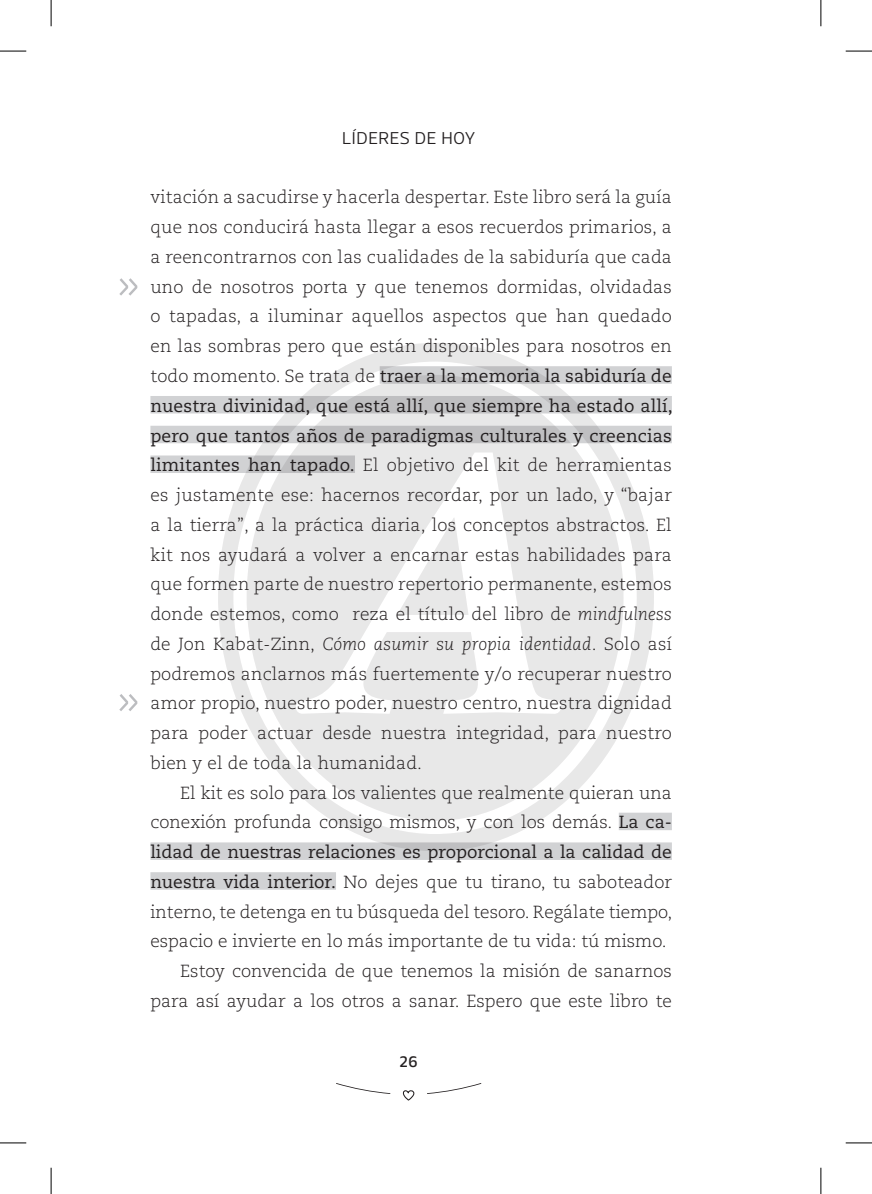
<style>
.page{position:relative;width:872px;height:1194px;background:#fff}
.page>*{position:absolute;margin:0;border:0;box-sizing:border-box;transform-origin:0 0}
.t1{font:300 52.5px "Caecilia LT Std";color:#bcbdc0}
.t2{font:300 17.5px/29.8px "Caecilia LT Std";color:#231f20;text-align:justify}
.t3{font:17.5px "Caecilia LT Std";color:#231f20}
.t4{font:300 17.5px "Acto";letter-spacing:.03em;color:#231f20}
.t5{font:500 16.62px "Anek Kannada";color:#231f20}
.s1{font-weight:400}
.s2{font-style:italic}
</style>
<div class="page">
<svg style="left:429px;top:1083px;width:52px;height:10px"></svg>
<svg style="left:336px;top:1083px;width:52px;height:10px"></svg>
<svg style="left:402px;top:1090px;width:13px;height:11px"></svg>
<div style="left:379px;top:366px;width:292px;height:18px;background:#d1d2d4"></div>
<div style="left:150px;top:396px;width:521px;height:17px;background:#d1d2d4"></div>
<div style="left:150px;top:426px;width:521px;height:17px;background:#d1d2d4"></div>
<div style="left:150px;top:455px;width:205px;height:18px;background:#d1d2d4"></div>
<div style="left:618px;top:812px;width:53px;height:18px;background:#d1d2d4"></div>
<div style="left:150px;top:842px;width:521px;height:18px;background:#d1d2d4"></div>
<div style="left:150px;top:872px;width:186px;height:17px;background:#d1d2d4"></div>
<svg style="left:0;top:51px;width:26px;height:1px"></svg>
<svg style="left:845px;top:51px;width:26px;height:1px"></svg>
<svg style="left:0;top:1142px;width:26px;height:1px"></svg>
<svg style="left:845px;top:1142px;width:26px;height:1px"></svg>
<svg style="left:51px;top:0;width:1px;height:26px"></svg>
<svg style="left:51px;top:1167px;width:1px;height:26px"></svg>
<svg style="left:820px;top:0;width:1px;height:26px"></svg>
<svg style="left:820px;top:1167px;width:1px;height:26px"></svg>
<svg style="left:218px;top:343px;width:435px;height:508px"></svg>
<svg style="left:246px;top:375px;width:377px;height:445px;fill:#e8e8e8"></svg>
<svg style="left:397px;top:517px;width:71px;height:98px"></svg>
<p class="t4" style="left:342px;top:128px;width:134px">LÍDERES DE HOY</p>
<h1 class="t1" style="left:116px;top:253px;width:26px">»</h1>
<h1 class="t1" style="left:116px;top:668px;width:26px">»</h1>
<p class="t2" style="left:150px;top:183px;width:523px">vitación a sacudirse y hacerla despertar. Este libro será la guía que nos conducirá hasta llegar a esos recuerdos primarios, a a reencontrarnos con las cualidades de la sabiduría que cada uno de nosotros porta y que tenemos dormidas, olvidadas o tapadas, a iluminar aquellos aspectos que han quedado en las sombras pero que están disponibles para nosotros en todo momento. Se trata de <span class="s1">traer a la memoria la sabiduría de nuestra divinidad, que está allí, que siempre ha estado allí, pero que tantos años de paradigmas culturales y creencias limitantes han tapado.</span> El objetivo del kit de herramientas es justamente ese: hacernos recordar, por un lado, y “bajar a la tierra”, a la práctica diaria, los conceptos abstractos. El kit nos ayudará a volver a encarnar estas habilidades para que formen parte de nuestro repertorio permanente, estemos donde estemos, como reza el título del libro de <span class="s2">mindfulness </span>de Jon Kabat-Zinn, <span class="s2">Cómo asumir su propia identidad</span>. Solo así podremos anclarnos más fuertemente y/o recuperar nuestro amor propio, nuestro poder, nuestro centro, nuestra dignidad para poder actuar desde nuestra integridad, para nuestro bien y el de toda la humanidad.</p>
<p class="t2" style="left:180px;top:778px;width:493px">El kit es solo para los valientes que realmente quieran una</p>
<p class="t2" style="left:150px;top:808px;width:522px">conexión profunda consigo mismos, y con los demás. <span class="s1">La ca-</span></p>
<p class="t3" style="left:150px;top:842px;width:522px">lidad de nuestras relaciones es proporcional a la calidad de</p>
<p class="t2" style="left:150px;top:867px;width:522px"><span class="s1">nuestra vida interior.</span> No dejes que tu tirano, tu saboteador</p>
<p class="t2" style="left:150px;top:897px;width:523px">interno, te detenga en tu búsqueda del tesoro. Regálate tiempo,</p>
<p class="t2" style="left:150px;top:927px;width:517px">espacio e invierte en lo más importante de tu vida: tú mismo.</p>
<p class="t2" style="left:180px;top:956px;width:493px">Estoy convencida de que tenemos la misión de sanarnos</p>
<p class="t2" style="left:150px;top:986px;width:522px">para así ayudar a los otros a sanar. Espero que este libro te</p>
<p class="t5" style="left:399px;top:1051px;width:19px">26</p>
</div>
